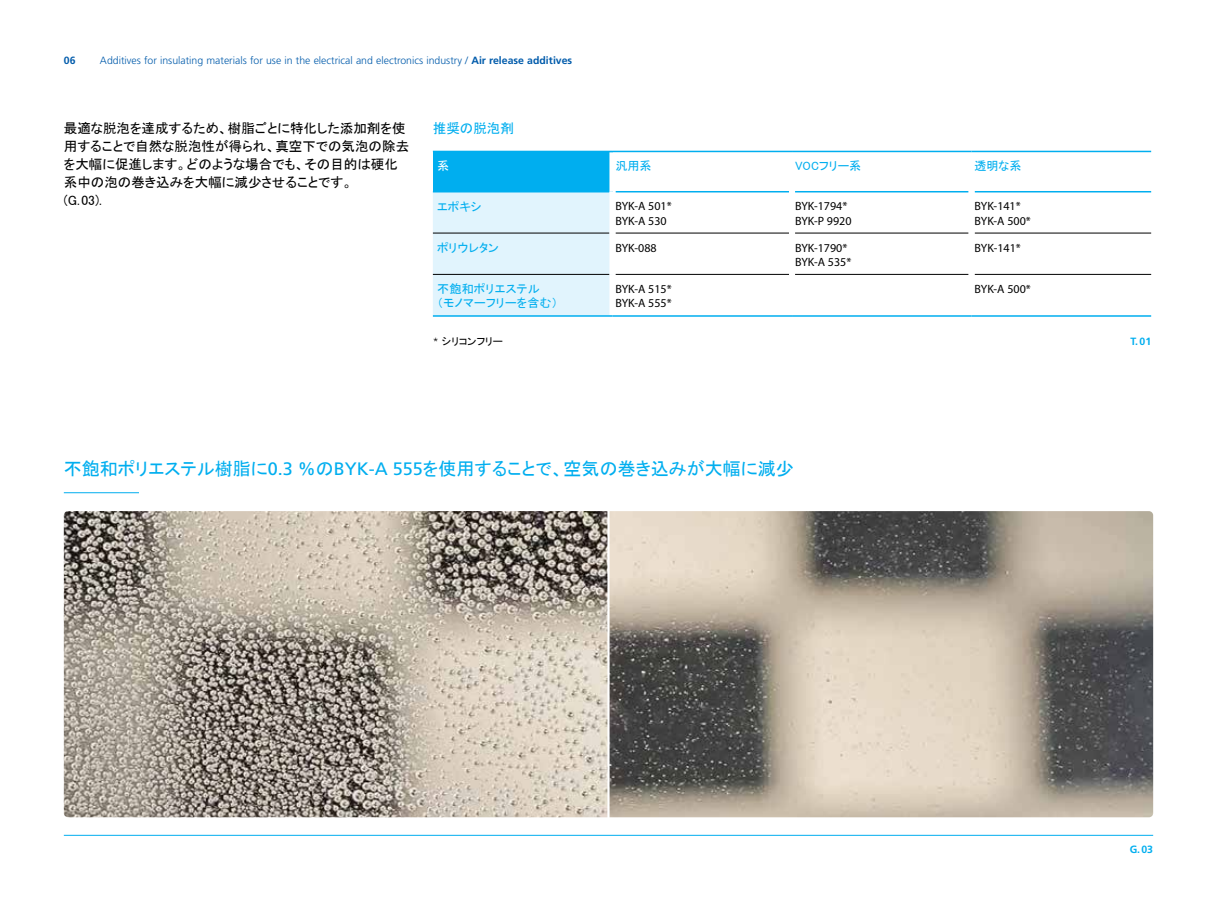
<style>
.page{position:relative;width:1217px;height:919px;background:#fff}
.page>*{position:absolute;margin:0;border:0;box-sizing:border-box;transform-origin:0 0}
.t1{font:18px "MS P Gothic";color:#00aeef}
.t2{font:13.5px/18px "MS P Gothic";color:#000}
.t3{font:13.5px "MS P Gothic";color:#00aeef}
.t4{font:12px/14.2px "Myriad Pro";color:#000}
.t5{font:12px "MS P Gothic";color:#00aeef}
.t6{font:12px/14.2px "MS P Gothic";letter-spacing:.02em;color:#00aeef}
.t7{font:12px "MS P Gothic";color:#fff}
.t8{font:300 10.5px "Frutiger LT Pro";color:#005bab}
.t9{font:10.5px "MS P Gothic";color:#000}
.t10{font:700 10.5px "Frutiger LT Pro";color:#00aeef}
.t11{font:700 10.5px "Frutiger LT Pro";color:#005bab}
.s1{font-weight:700}
.s2{font-family:"Frutiger LT Pro";font-weight:300}
.s3{font-family:"Frutiger LT Pro"}
</style>
<div class="page">
<div style="left:433px;top:151px;width:179px;height:41px;background:#00aeef"></div>
<div style="left:433px;top:192px;width:176px;height:123px;background:#e1f4fd"></div>
<hr style="left:433px;top:233px;width:176px;height:1px;background:#000">
<hr style="left:615px;top:233px;width:173px;height:1px;background:#000">
<hr style="left:794px;top:233px;width:174px;height:1px;background:#000">
<hr style="left:974px;top:233px;width:176px;height:1px;background:#000">
<hr style="left:433px;top:274px;width:176px;height:1px;background:#000">
<hr style="left:615px;top:274px;width:173px;height:1px;background:#000">
<hr style="left:794px;top:274px;width:174px;height:1px;background:#000">
<hr style="left:974px;top:274px;width:176px;height:1px;background:#000">
<hr style="left:615px;top:191px;width:173px;height:1px;background:#00aeef">
<hr style="left:794px;top:191px;width:174px;height:1px;background:#00aeef">
<hr style="left:974px;top:191px;width:176px;height:1px;background:#00aeef">
<div style="left:609px;top:152px;width:6px;height:40px;background:#fff"></div>
<hr style="left:612px;top:151px;width:179px;height:1px;background:#00aeef">
<hr style="left:791px;top:151px;width:180px;height:1px;background:#00aeef">
<hr style="left:971px;top:151px;width:179px;height:1px;background:#00aeef">
<hr style="left:433px;top:315px;width:179px;height:2px;background:#00aeef">
<hr style="left:612px;top:315px;width:179px;height:2px;background:#00aeef">
<hr style="left:791px;top:315px;width:180px;height:2px;background:#00aeef">
<hr style="left:971px;top:315px;width:179px;height:2px;background:#00aeef">
<hr style="left:64px;top:492px;width:75px;height:1px;background:#00aeef">
<hr style="left:64px;top:834px;width:1088px;height:1px;background:#00aeef">
<img style="left:64px;top:511px;width:543px;height:306px">
<img style="left:609px;top:511px;width:543px;height:306px">
<p class="t11" style="left:64px;top:54px;width:13px">06</p>
<p class="t8" style="left:100px;top:54px;width:473px">Additives for insulating materials for use in the electrical and electronics industry / <span class="s1">Air release additives</span></p>
<p class="t2" style="left:64px;top:119px;width:347px">最適な脱泡を達成するため、樹脂ごとに特化した添加剤を使用することで自然な脱泡性が得られ、真空下での気泡の除去を大幅に促進します。どのような場合でも、その目的は硬化系中の泡の巻き込みを大幅に減少させることです。<br>(G.03).</p>
<p class="t3" style="left:433px;top:121px;width:82px">推奨の脱泡剤</p>
<p class="t7" style="left:437px;top:160px;width:14px">系</p>
<p class="t5" style="left:615px;top:160px;width:38px">汎用系</p>
<p class="t5" style="left:794px;top:160px;width:68px">VOCフリー系</p>
<p class="t5" style="left:974px;top:160px;width:48px">透明な系</p>
<p class="t5" style="left:437px;top:200px;width:46px">エポキシ</p>
<p class="t4" style="left:615px;top:199px;width:58px">BYK-A 501*<br>BYK-A 530</p>
<p class="t4" style="left:794px;top:199px;width:58px">BYK-1794*<br>BYK-P 9920</p>
<p class="t4" style="left:974px;top:199px;width:58px">BYK-141*<br>BYK-A 500*</p>
<p class="t5" style="left:437px;top:241px;width:63px">ポリウレタン</p>
<p class="t4" style="left:615px;top:240px;width:43px">BYK-088</p>
<p class="t4" style="left:794px;top:240px;width:58px">BYK-1790*<br>BYK-A 535*</p>
<p class="t4" style="left:974px;top:240px;width:48px">BYK-141*</p>
<p class="t6" style="left:437px;top:282px;width:122px">不飽和ポリエステル<br>（モノマーフリーを含む）</p>
<p class="t4" style="left:615px;top:281px;width:58px">BYK-A 515*<br>BYK-A 555*</p>
<p class="t4" style="left:974px;top:281px;width:58px">BYK-A 500*</p>
<p class="t9" style="left:433px;top:336px;width:72px"><span class="s2">*</span> シリコンフリー</p>
<p class="t10" style="left:1130px;top:335px;width:22px">T.01</p>
<h1 class="t1" style="left:64px;top:459px;width:731px">不飽和ポリエステル樹脂に<span class="s3">0.3 %</span>の<span class="s3">BYK-A 555</span>を使用することで、空気の巻き込みが大幅に減少</h1>
<p class="t10" style="left:1129px;top:843px;width:25px">G.03</p>
</div>
